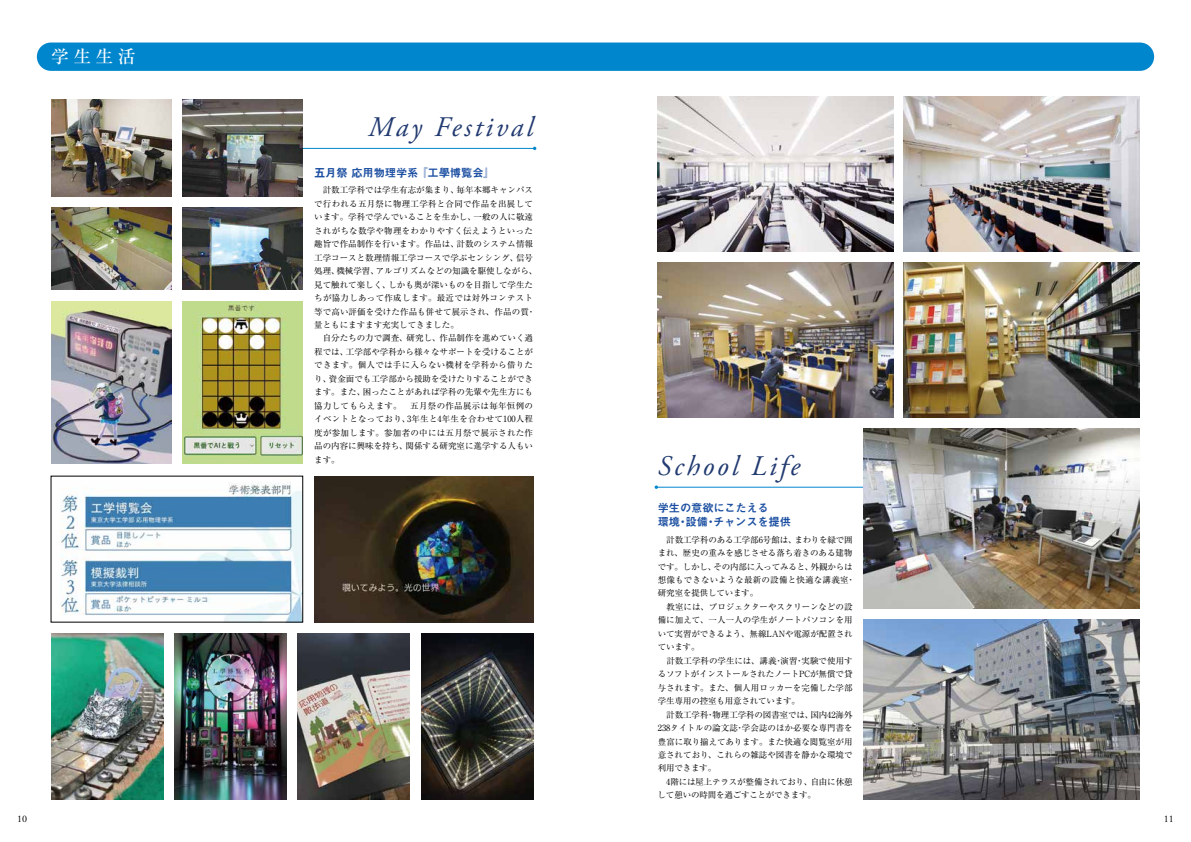
<style>
.page{position:relative;width:1191px;height:842px;background:#fff}
.page>*{position:absolute;margin:0;border:0;box-sizing:border-box;transform-origin:0 0}
.t1{font:italic 28.3px "Adobe Garamond Pro";letter-spacing:.1em;color:#213a70}
.t2{font:500 17.7px "Ryumin Pro";color:#fff}
.t3{font:11.3px/13.5px "Midashi Go Pro MB31";letter-spacing:-.015em;color:#1d50a2}
.t4{font:10px "Adobe Garamond Pro";color:#000}
.t5{font:8.5px/13.5px "Ryumin Pro";color:#000}
</style>
<div class="page">
<hr style="left:241px;top:148px;width:293px;height:1px;background:#0086cd">
<hr style="left:656px;top:487px;width:298px;height:1px;background:#0086cd">
<svg style="left:654px;top:485px;width:4px;height:4px"></svg>
<div style="left:37px;top:43px;width:1117px;height:28px;background:#0086cd;border-radius:14px"></div>
<img style="left:51px;top:99px;width:120px;height:97px">
<img style="left:182px;top:301px;width:121px;height:163px">
<img style="left:51px;top:301px;width:120px;height:163px">
<img style="left:60px;top:482px;width:241px;height:138px">
<img style="left:314px;top:477px;width:219px;height:145px">
<img style="left:182px;top:99px;width:121px;height:97px">
<img style="left:51px;top:208px;width:120px;height:82px">
<img style="left:182px;top:208px;width:121px;height:82px">
<img style="left:904px;top:96px;width:236px;height:155px">
<img style="left:904px;top:262px;width:236px;height:155px">
<img style="left:658px;top:96px;width:236px;height:155px">
<img style="left:658px;top:262px;width:236px;height:155px">
<img style="left:864px;top:620px;width:276px;height:179px">
<img style="left:864px;top:428px;width:276px;height:180px">
<img style="left:421px;top:634px;width:112px;height:165px">
<img style="left:298px;top:634px;width:112px;height:165px">
<img style="left:174px;top:634px;width:112px;height:165px">
<img style="left:51px;top:634px;width:112px;height:165px">
<h2 class="t2" style="left:51px;top:43px;width:86px">学生生活</h2>
<h1 class="t1" style="left:368px;top:110px;width:166px">May Festival</h1>
<h3 class="t3" style="left:314px;top:164px;width:182px">五月祭 応用物理学系 『工學博覧会』</h3>
<p class="t5" style="left:314px;top:183px;width:225px">　計数工学科では学生有志が集まり、毎年本郷キャンパスで行われる五月祭に物理工学科と合同で作品を出展しています。学科で学んでいることを生かし、一般の人に敬遠されがちな数学や物理をわかりやすく伝えようといった趣旨で作品制作を行います。作品は、計数のシステム情報工学コースと数理情報工学コースで学ぶセンシング、信号処理、機械学習、アルゴリズムなどの知識を駆使しながら、見て触れて楽しく、しかも奥が深いものを目指して学生たちが協力しあって作成します。最近では対外コンテスト等で高い評価を受けた作品も併せて展示され、作品の質・量ともにますます充実してきました。<br>　自分たちの力で調査、研究し、作品制作を進めていく過程では、工学部や学科から様々なサポートを受けることができます。個人では手に入らない機材を学科から借りたり、資金面でも工学部から援助を受けたりすることができます。また、困ったことがあれば学科の先輩や先生方にも協力してもらえます。　五月祭の作品展示は毎年恒例のイベントとなっており、3年生と4年生を合わせて100人程度が参加します。参加者の中には五月祭で展示された作品の内容に興味を持ち、関係する研究室に進学する人もいます。</p>
<h1 class="t1" style="left:658px;top:449px;width:144px">School Life</h1>
<h3 class="t3" style="left:657px;top:500px;width:135px">学生の意欲にこたえる<br>環境・設備・チャンスを提供</h3>
<p class="t5" style="left:657px;top:532px;width:199px">　計数工学科のある工学部6号館は、まわりを緑で囲まれ、歴史の重みを感じさせる落ち着きのある建物です。しかし、その内部に入ってみると、外観からは想像もできないような最新の設備と快適な講義室・研究室を提供しています。<br>　教室には、プロジェクターやスクリーンなどの設備に加えて、一人一人の学生がノートパソコンを用いて実習ができるよう、無線LANや電源が配置されています。<br>　計数工学科の学生には、講義・演習・実験で使用するソフトがインストールされたノートPCが無償で貸与されます。また、個人用ロッカーを完備した学部学生専用の控室も用意されています。<br>　計数工学科・物理工学科の図書室では、国内42海外<br>238タイトルの論文誌・学会誌のほか必要な専門書を豊富に取り揃えてあります。また快適な閲覧室が用意されており、これらの雑誌や図書を静かな環境で利用できます。<br>　4階には屋上テラスが整備されており、自由に休憩して憩いの時間を過ごすことができます。</p>
<p class="t4" style="left:17px;top:813px;width:11px">10</p>
<p class="t4" style="left:1164px;top:813px;width:11px">11</p>
</div>
